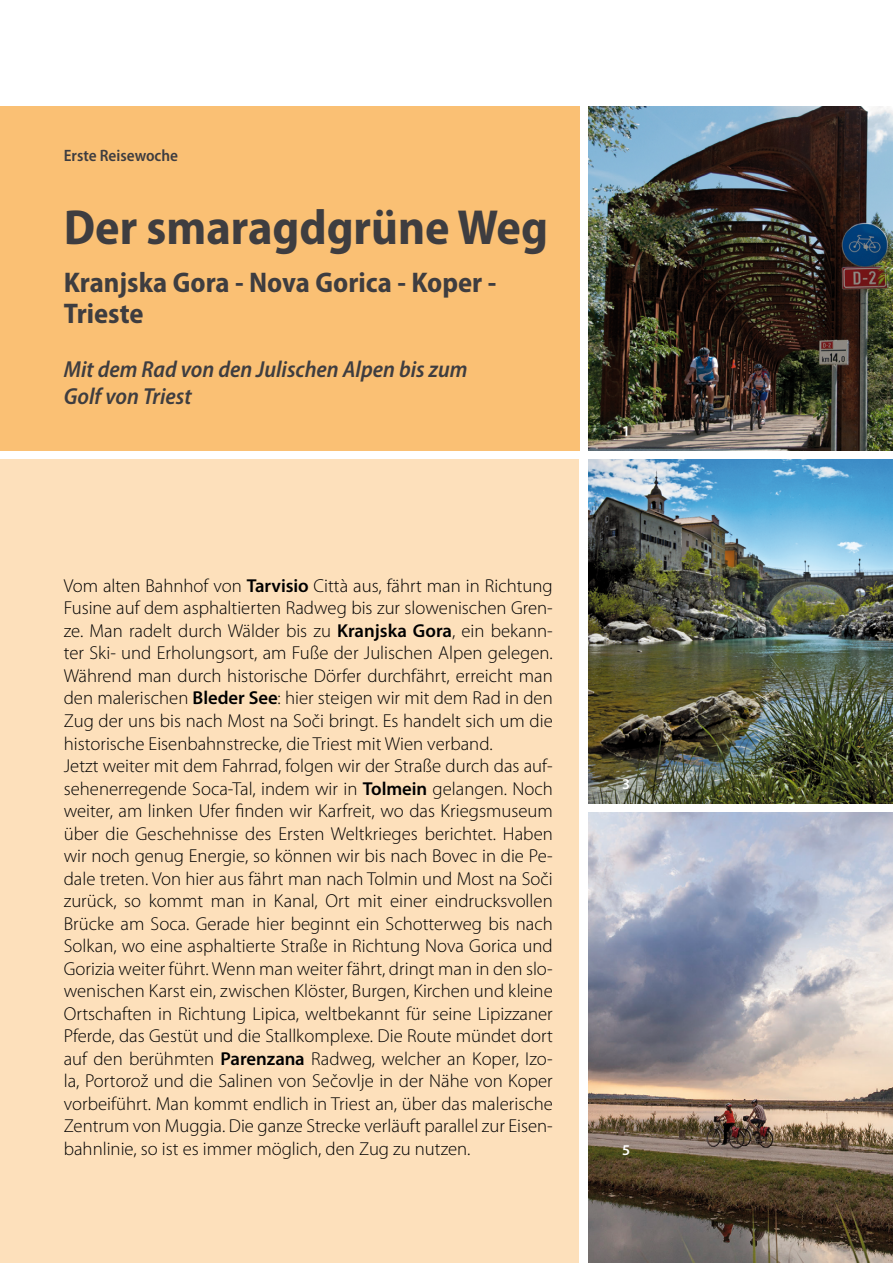
<style>
.page{position:relative;width:893px;height:1263px;background:#fff}
.page>*{position:absolute;margin:0;border:0;box-sizing:border-box;transform-origin:0 0}
.t1{font:700 semi-condensed 49.5px "Myriad Pro";color:#3e3d40}
.t2{font:700 semi-condensed 28.5px/31.5px "Myriad Pro";color:#3e3d40}
.t3{font:italic 600 semi-condensed 23.25px/27px "Myriad Pro";color:#3e3d40}
.t4{font:300 18.75px/22.5px "Myriad Pro";color:#000}
.t5{font:600 semi-condensed 16.5px "Myriad Pro";color:#3e3d40}
.t6{font:600 15px "Myriad Pro";color:#fff}
.s1{font-weight:600}
</style>
<div class="page">
<div style="left:0;top:106px;width:580px;height:345px;background:#fac074"></div>
<img style="left:588px;top:106px;width:305px;height:345px">
<img style="left:588px;top:459px;width:305px;height:345px">
<img style="left:588px;top:812px;width:305px;height:451px">
<div style="left:0;top:459px;width:578px;height:804px;background:#fde0bb"></div>
<p class="t5" style="left:64px;top:145px;width:116px">Erste Reisewoche</p>
<h1 class="t1" style="left:64px;top:195px;width:486px">Der smaragdgrüne Weg</h1>
<h2 class="t2" style="left:64px;top:266px;width:434px">Kranjska Gora - Nova Gorica - Koper -<br>Trieste</h2>
<p class="t3" style="left:64px;top:355px;width:405px">Mit dem Rad von den Julischen Alpen bis zum<br>Golf von Triest</p>
<p class="t4" style="left:64px;top:574px;width:491px">Vom alten Bahnhof von <span class="s1">Tarvisio</span> Città aus, fährt man in Richtung Fusine auf dem asphaltierten Radweg bis zur slowenischen Gren&shy;ze. Man radelt durch Wälder bis zu <span class="s1">Kranjska Gora</span>, ein bekann&shy;ter Ski- und Erholungsort, am Fuße der Julischen Alpen gelegen.<br>Während man durch historische Dörfer durchfährt, erreicht man den malerischen <span class="s1">Bleder See</span>: hier steigen wir mit dem Rad in den Zug der uns bis nach Most na Soči bringt. Es handelt sich um die historische Eisenbahnstrecke, die Triest mit Wien verband.<br>Jetzt weiter mit dem Fahrrad, folgen wir der Straße durch das auf&shy;sehenerregende Soca-Tal, indem wir in <span class="s1">Tolmein</span> gelangen. Noch weiter, am linken Ufer finden wir Karfreit, wo das Kriegsmuseum über die Geschehnisse des Ersten Weltkrieges berichtet. Haben wir noch genug Energie, so können wir bis nach Bovec in die Pe&shy;dale treten. Von hier aus fährt man nach Tolmin und Most na Soči zurück, so kommt man in Kanal, Ort mit einer eindrucksvollen Brücke am Soca. Gerade hier beginnt ein Schotterweg bis nach Solkan, wo eine asphaltierte Straße in Richtung Nova Gorica und Gorizia weiter führt. Wenn man weiter fährt, dringt man in den slo&shy;wenischen Karst ein, zwischen Klöster, Burgen, Kirchen und kleine Ortschaften in Richtung Lipica, weltbekannt für seine Lipizzaner Pferde, das Gestüt und die Stallkomplexe. Die Route mündet dort auf den berühmten <span class="s1">Parenzana</span> Radweg, welcher an Koper, Izo&shy;la, Portorož und die Salinen von Sečovlje in der Nähe von Koper vorbeiführt. Man kommt endlich in Triest an, über das malerische Zentrum von Muggia. Die ganze Strecke verläuft parallel zur Eisen&shy;bahnlinie, so ist es immer möglich, den Zug zu nutzen.</p>
<p class="t6" style="left:622px;top:421px;width:10px">1</p>
<p class="t6" style="left:622px;top:774px;width:10px">3</p>
<p class="t6" style="left:622px;top:1141px;width:10px">5</p>
</div>
